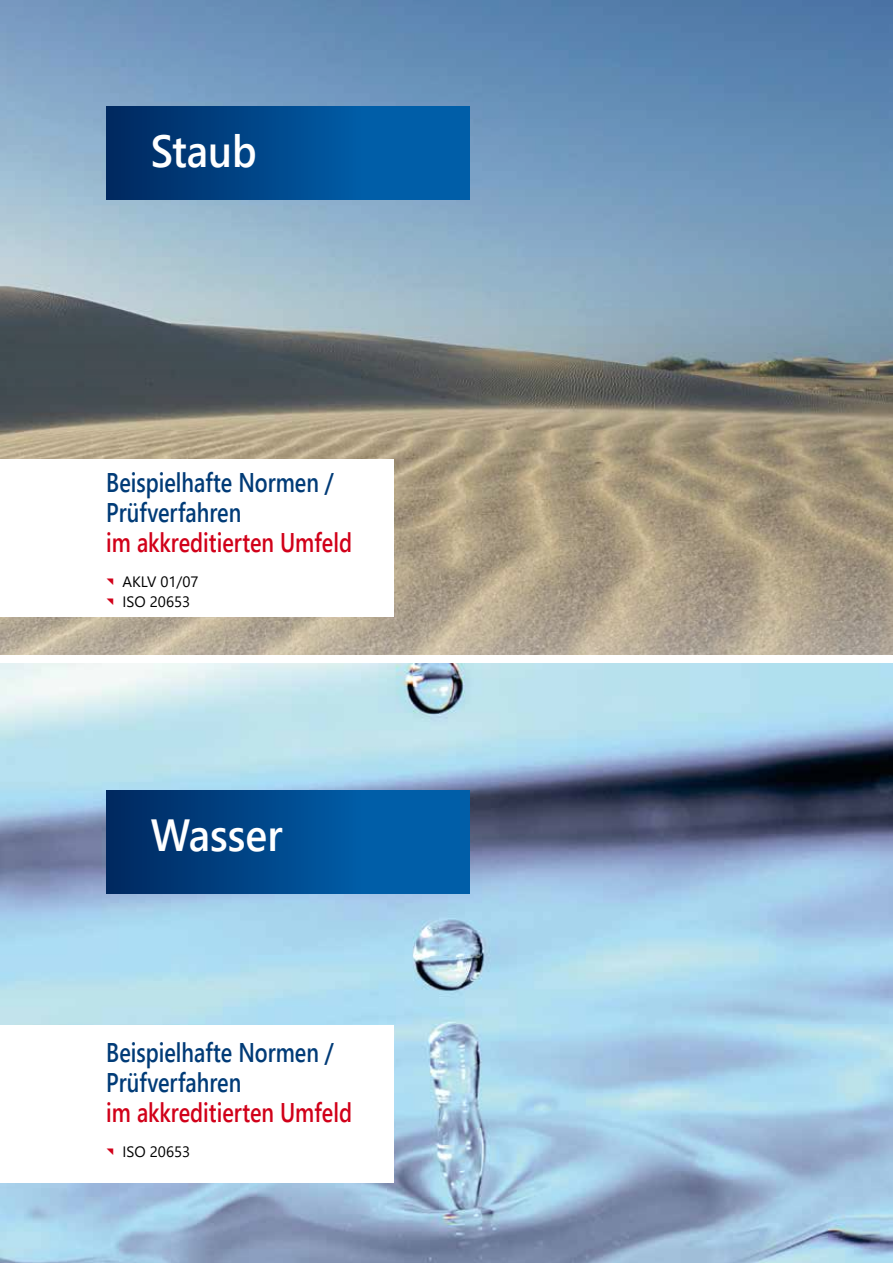
<style>
.page{position:relative;width:893px;height:1263px;background:#fff}
.page>*{position:absolute;margin:0;border:0;box-sizing:border-box;transform-origin:0 0}
.t1{font:600 45px "Segoe UI";color:#fff;scale:.91 1}
.t2{font:600 27px/30px "Segoe UI";color:#003b77;scale:.8 1}
.t3{font:600 27px "Segoe UI";color:#d10019;scale:.8 1}
.t4{font:15px/20.1px "Segoe UI";color:#000}
</style>
<div class="page">
<img style="left:0;top:0;width:893px;height:655px">
<img style="left:0;top:663px;width:893px;height:600px">
<div style="left:0;top:459px;width:393px;height:158px;background:#fff"></div>
<div style="left:0;top:1025px;width:393px;height:157px;background:#fff"></div>
<div style="left:106px;top:106px;width:364px;height:94px;background:linear-gradient(to right,#002c64,#0069b7)"></div>
<div style="left:106px;top:791px;width:364px;height:102px;background:linear-gradient(to right,#002c64,#0069b7)"></div>
<h1 class="t1" style="left:151px;top:108px;width:118px">Staub</h1>
<p class="t2" style="left:106px;top:465px;width:286px">Beispielhafte Normen /<br>Prüfverfahren</p>
<p class="t3" style="left:106px;top:517px;width:309px">im akkreditierten Umfeld</p>
<p class="t4" style="left:122px;top:570px;width:78px">AKLV 01/07<br>ISO 20653</p>
<h1 class="t1" style="left:151px;top:793px;width:146px">Wasser</h1>
<p class="t2" style="left:106px;top:1035px;width:286px">Beispielhafte Normen /<br>Prüfverfahren</p>
<p class="t3" style="left:106px;top:1087px;width:309px">im akkreditierten Umfeld</p>
<p class="t4" style="left:122px;top:1140px;width:69px">ISO 20653</p>
</div>
